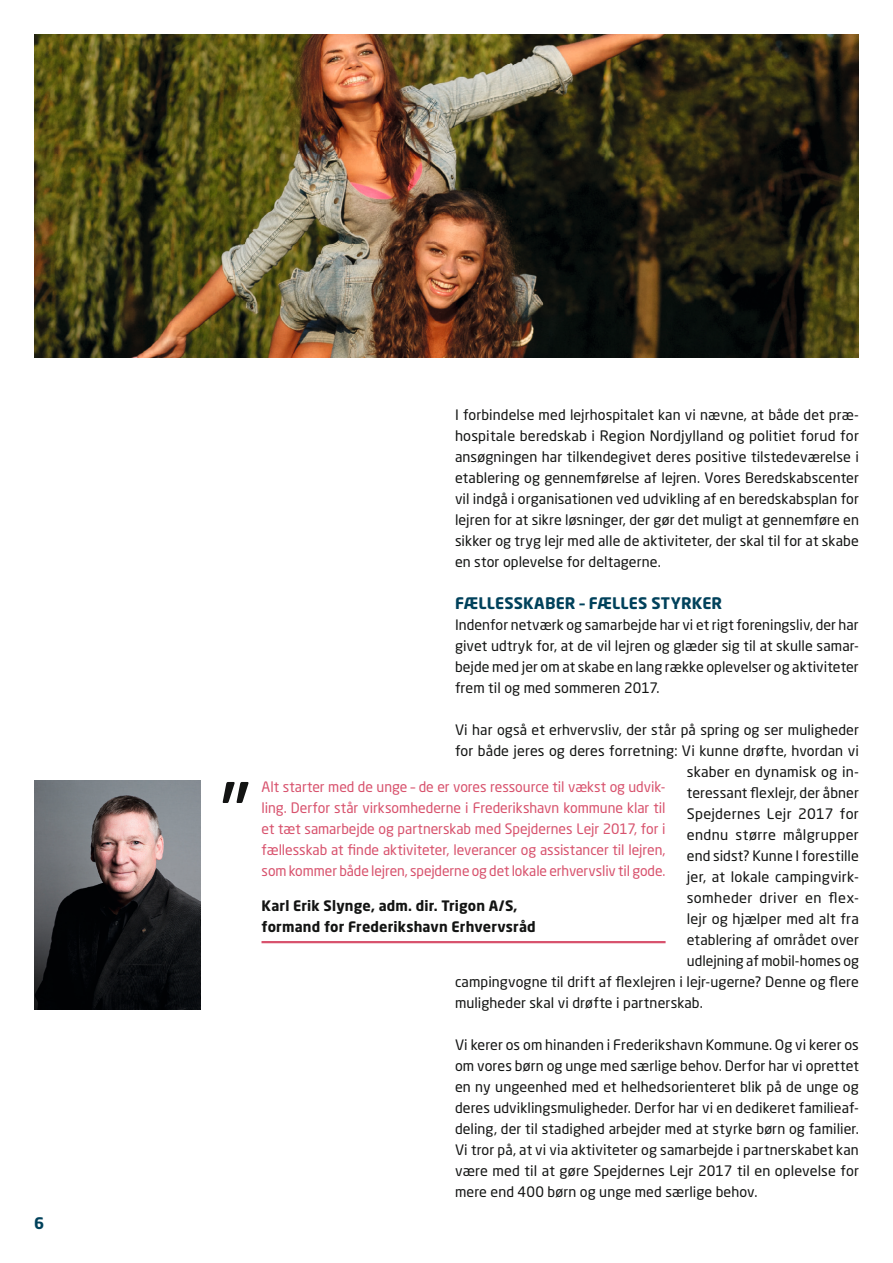
<style>
.page{position:relative;width:893px;height:1263px;background:#fff}
.page>*{position:absolute;margin:0;border:0;box-sizing:border-box;transform-origin:0 0}
.OVERSKRIFT{font:92.55px "Neo Sans Std";color:#131413}
.MELLEM{font:700 15.75px "Neo Sans Std";letter-spacing:.01em;color:#00415b}
.BRØDTEX_T{font:14.25px/21px "Neo Sans Std";letter-spacing:.01em;color:#131413;text-align:justify}
.BRØDTEX_T-2{font:14.25px/21px "Neo Sans Std";letter-spacing:-.005em;color:#d8526d;text-align:justify}
.BRØDTEX_T-3{font:700 14.25px "Neo Sans Std";letter-spacing:.01em;color:#131413}
</style>
<div class="page">
<img style="left:34px;top:34px;width:825px;height:324px">
<img style="left:34px;top:781px;width:166px;height:228px">
<hr style="left:261px;top:941px;width:405px;height:2px;background:#d8526d">
<p class="MELLEM" style="left:34px;top:1213px;width:12px">6</p>
<p class="OVERSKRIFT" style="left:220px;top:761px;width:33px">”</p>
<p class="BRØDTEX_T" style="left:455px;top:404px;width:406px">I forbindelse med lejrhospitalet kan vi nævne, at både det præ&shy;hospitale beredskab i Region Nordjylland og politiet forud for ansøgningen har tilkendegivet deres positive tilstedeværelse i etablering og gennemførelse af lejren. Vores Beredskabscenter vil indgå i organisationen ved udvikling af en beredskabsplan for lejren for at sikre løsninger, der gør det muligt at gennemføre en sikker og tryg lejr med alle de aktiviteter, der skal til for at skabe en stor oplevelse for deltagerne.</p>
<p class="MELLEM" style="left:455px;top:593px;width:269px">FÆLLESSKABER – FÆLLES STYRKER</p>
<p class="BRØDTEX_T" style="left:455px;top:614px;width:405px">Indenfor netværk og samarbejde har vi et rigt foreningsliv, der har givet udtryk for, at de vil lejren og glæder sig til at skulle samar&shy;bejde med jer om at skabe en lang række oplevelser og aktiviteter frem til og med sommeren 2017.</p>
<p class="BRØDTEX_T" style="left:455px;top:719px;width:405px">Vi har også et erhvervsliv, der står på spring og ser muligheder</p>
<p class="BRØDTEX_T" style="left:455px;top:740px;width:405px">for både jeres og deres forretning: Vi kunne drøfte, hvordan vi</p>
<p class="BRØDTEX_T" style="left:687px;top:761px;width:174px">skaber en dynamisk og in-</p>
<p class="BRØDTEX_T" style="left:687px;top:782px;width:174px">teressant flexlejr, der åbner</p>
<p class="BRØDTEX_T" style="left:687px;top:803px;width:174px">Spejdernes Lejr 2017 for</p>
<p class="BRØDTEX_T" style="left:687px;top:824px;width:174px">endnu større målgrupper</p>
<p class="BRØDTEX_T" style="left:687px;top:845px;width:174px">end sidst? Kunne I forestille</p>
<p class="BRØDTEX_T" style="left:687px;top:866px;width:174px">jer, at lokale campingvirk-</p>
<p class="BRØDTEX_T" style="left:687px;top:887px;width:174px">somheder driver en flex-</p>
<p class="BRØDTEX_T" style="left:687px;top:908px;width:174px">lejr og hjælper med alt fra</p>
<p class="BRØDTEX_T" style="left:687px;top:929px;width:174px">etablering af området over</p>
<p class="BRØDTEX_T" style="left:687px;top:950px;width:174px">udlejning af mobil-homes og</p>
<p class="BRØDTEX_T" style="left:455px;top:971px;width:405px">campingvogne til drift af flexlejren i lejr-ugerne? Denne og flere</p>
<p class="BRØDTEX_T" style="left:455px;top:992px;width:249px">muligheder skal vi drøfte i partnerskab.</p>
<p class="BRØDTEX_T" style="left:455px;top:1034px;width:406px">Vi kerer os om hinanden i Frederikshavn Kommune. Og vi kerer os om vores børn og unge med særlige behov. Derfor har vi oprettet en ny ungeenhed med et helhedsorienteret blik på de unge og deres udviklingsmuligheder. Derfor har vi en dedikeret familieaf&shy;deling, der til stadighed arbejder med at styrke børn og familier.<br>Vi tror på, at vi via aktiviteter og samarbejde i partnerskabet kan være med til at gøre Spejdernes Lejr 2017 til en oplevelse for mere end 400 børn og unge med særlige behov.</p>
<p class="BRØDTEX_T-2" style="left:262px;top:776px;width:405px">Alt starter med de unge – de er vores ressource til vækst og udvik&shy;ling. Derfor står virksomhederne i Frederikshavn kommune klar til et tæt samarbejde og partnerskab med Spejdernes Lejr 2017, for i fællesskab at finde aktiviteter, leverancer og assistancer til lejren, som kommer både lejren, spejderne og det lokale erhvervsliv til gode.</p>
<p class="BRØDTEX_T-3" style="left:262px;top:896px;width:257px">Karl Erik Slynge, adm. dir. Trigon A/S,</p>
<p class="BRØDTEX_T-3" style="left:262px;top:917px;width:276px">formand for Frederikshavn Erhvervsråd</p>
</div>
